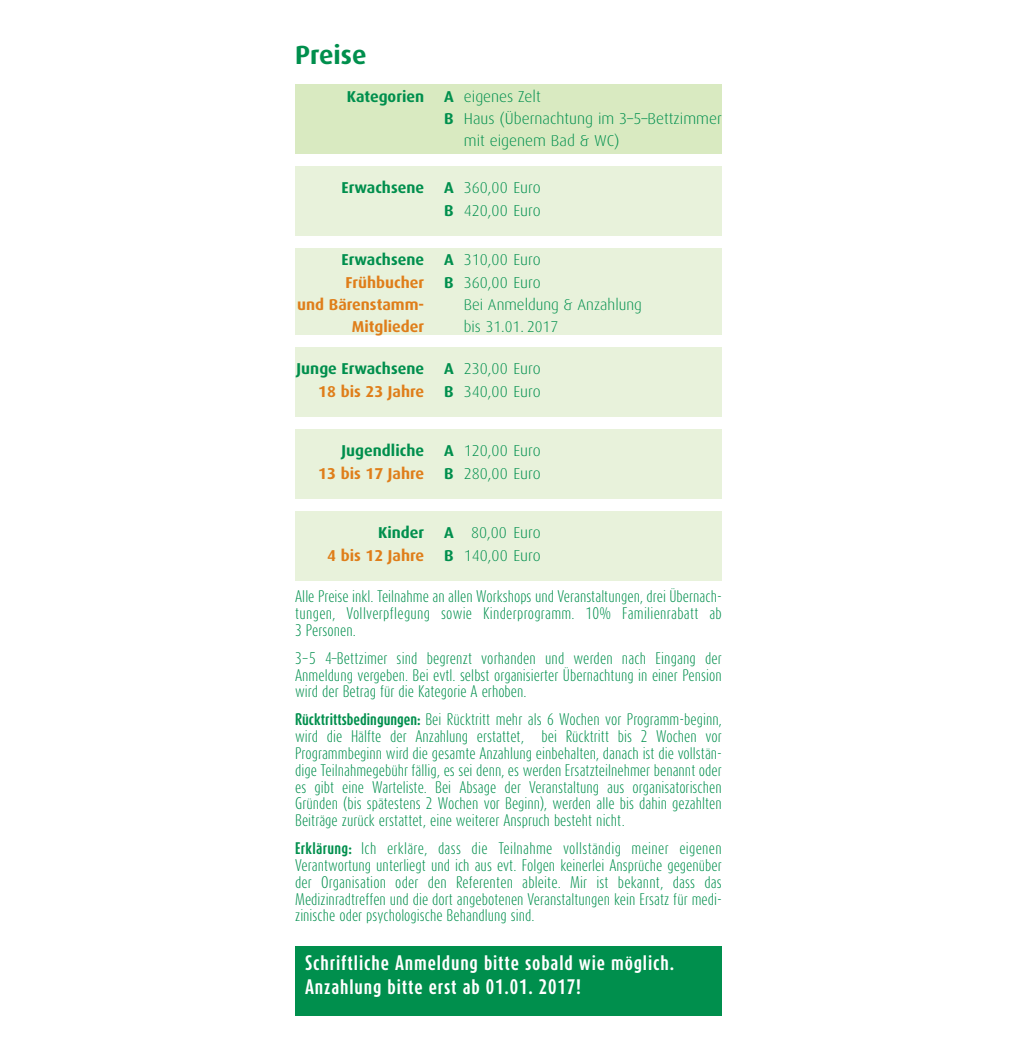
<style>
.page{position:relative;width:1022px;height:1062px;background:#fff}
.page>*{position:absolute;margin:0;border:0;box-sizing:border-box;transform-origin:0 0}
.t1{font:700 26.25px "Dax";color:#008f4d}
.t2{font:700 17.5px/24.5px "Dax Compact";letter-spacing:.05em;color:#fff}
.t3{font:300 15.75px/22.4px "Dax";color:#008f4d}
.t4{font:700 15.75px/22.4px "Dax";color:#df7e1a;text-align:right}
.t5{font:700 15.75px "Dax";color:#008f4d}
.t6{font:300 15.58px/22.4px "Dax";color:#008f4d}
.t7{font:300 14px/16.8px "Dax Compact";color:#008f4d;text-align:justify}
.s1{font-weight:700}
</style>
<div class="page">
<div style="left:295px;top:166px;width:427px;height:70px;background:#e8f2db"></div>
<div style="left:295px;top:248px;width:427px;height:87px;background:#e8f2db"></div>
<div style="left:295px;top:347px;width:427px;height:70px;background:#e8f2db"></div>
<div style="left:295px;top:429px;width:427px;height:70px;background:#e8f2db"></div>
<div style="left:295px;top:84px;width:427px;height:70px;background:#d9eac1"></div>
<div style="left:295px;top:946px;width:427px;height:69px;background:#008f4d"></div>
<div style="left:295px;top:511px;width:427px;height:69px;background:#e8f2db"></div>
<h1 class="t1" style="left:295px;top:44px;width:73px">Preise</h1>
<p class="t5" style="left:347px;top:89px;width:79px">Kategorien</p>
<p class="t5" style="left:342px;top:181px;width:84px">Erwachsene</p>
<p class="t5" style="left:342px;top:253px;width:84px">Erwachsene</p>
<p class="t4" style="left:297px;top:272px;width:128px">Frühbucher<br>und Bärenstamm-<br>Mitglieder</p>
<p class="t5" style="left:297px;top:362px;width:129px">Junge Erwachsene</p>
<p class="t4" style="left:318px;top:381px;width:107px">18 bis 23 Jahre</p>
<p class="t5" style="left:342px;top:444px;width:84px">Jugendliche</p>
<p class="t4" style="left:318px;top:463px;width:107px">13 bis 17 Jahre</p>
<p class="t5" style="left:378px;top:526px;width:48px">Kinder</p>
<p class="t4" style="left:327px;top:545px;width:98px">4 bis 12 Jahre</p>
<p class="t3" style="left:444px;top:86px;width:98px"><span class="s1">A</span> eigenes Zelt</p>
<p class="t3" style="left:444px;top:108px;width:279px"><span class="s1">B</span> Haus (Übernachtung im 3–5–Bettzimmer</p>
<p class="t3" style="left:464px;top:131px;width:157px">mit eigenem Bad &amp; WC)</p>
<p class="t3" style="left:444px;top:178px;width:98px"><span class="s1">A</span> 360,00 Euro<br><span class="s1">B</span> 420,00 Euro</p>
<p class="t3" style="left:444px;top:250px;width:98px"><span class="s1">A</span> 310,00 Euro<br><span class="s1">B</span> 360,00 Euro</p>
<p class="t6" style="left:464px;top:294px;width:180px">Bei Anmeldung &amp; Anzahlung bis 31.01. 2017</p>
<p class="t3" style="left:444px;top:359px;width:98px"><span class="s1">A</span> 230,00 Euro<br><span class="s1">B</span> 340,00 Euro</p>
<p class="t3" style="left:444px;top:441px;width:98px"><span class="s1">A</span> 120,00 Euro<br><span class="s1">B</span> 280,00 Euro</p>
<p class="t3" style="left:444px;top:522px;width:98px"><span class="s1">A</span> 80,00 Euro<br><span class="s1">B</span> 140,00 Euro</p>
<p class="t7" style="left:295px;top:589px;width:428px">Alle Preise inkl. Teilnahme an allen Workshops und Veranstaltungen, drei Übernach&shy;tungen, Vollverpflegung sowie Kinderprogramm. 10% Familienrabatt ab 3 Personen.</p>
<p class="t7" style="left:295px;top:650px;width:428px">3–5 4–Bettzimer sind begrenzt vorhanden und werden nach Eingang der Anmeldung vergeben. Bei evtl. selbst organisierter Übernachtung in einer Pension wird der Betrag für die Kategorie A erhoben.</p>
<p class="t7" style="left:295px;top:712px;width:428px"><span class="s1">Rücktrittsbedingungen:</span> Bei Rücktritt mehr als 6 Wochen vor Programm-beginn, wird die Hälfte der Anzahlung erstattet, bei Rücktritt bis 2 Wochen vor Programmbeginn wird die gesamte Anzahlung einbehalten, danach ist die vollstän&shy;dige Teilnahmegebühr fällig, es sei denn, es werden Ersatzteilnehmer benannt oder es gibt eine Warteliste. Bei Absage der Veranstaltung aus organisatorischen Gründen (bis spätestens 2 Wochen vor Beginn), werden alle bis dahin gezahlten Beiträge zurück erstattet, eine weiterer Anspruch besteht nicht.</p>
<p class="t7" style="left:295px;top:841px;width:428px"><span class="s1">Erklärung:</span> Ich erkläre, dass die Teilnahme vollständig meiner eigenen Verantwortung unterliegt und ich aus evt. Folgen keinerlei Ansprüche gegenüber der Organisation oder den Referenten ableite. Mir ist bekannt, dass das Medizinradtreffen und die dort angebotenen Veranstaltungen kein Ersatz für medi&shy;zinische oder psychologische Behandlung sind.</p>
<p class="t2" style="left:305px;top:951px;width:371px">Schriftliche Anmeldung bitte sobald wie möglich.<br>Anzahlung bitte erst ab 01.01. 2017!</p>
</div>
